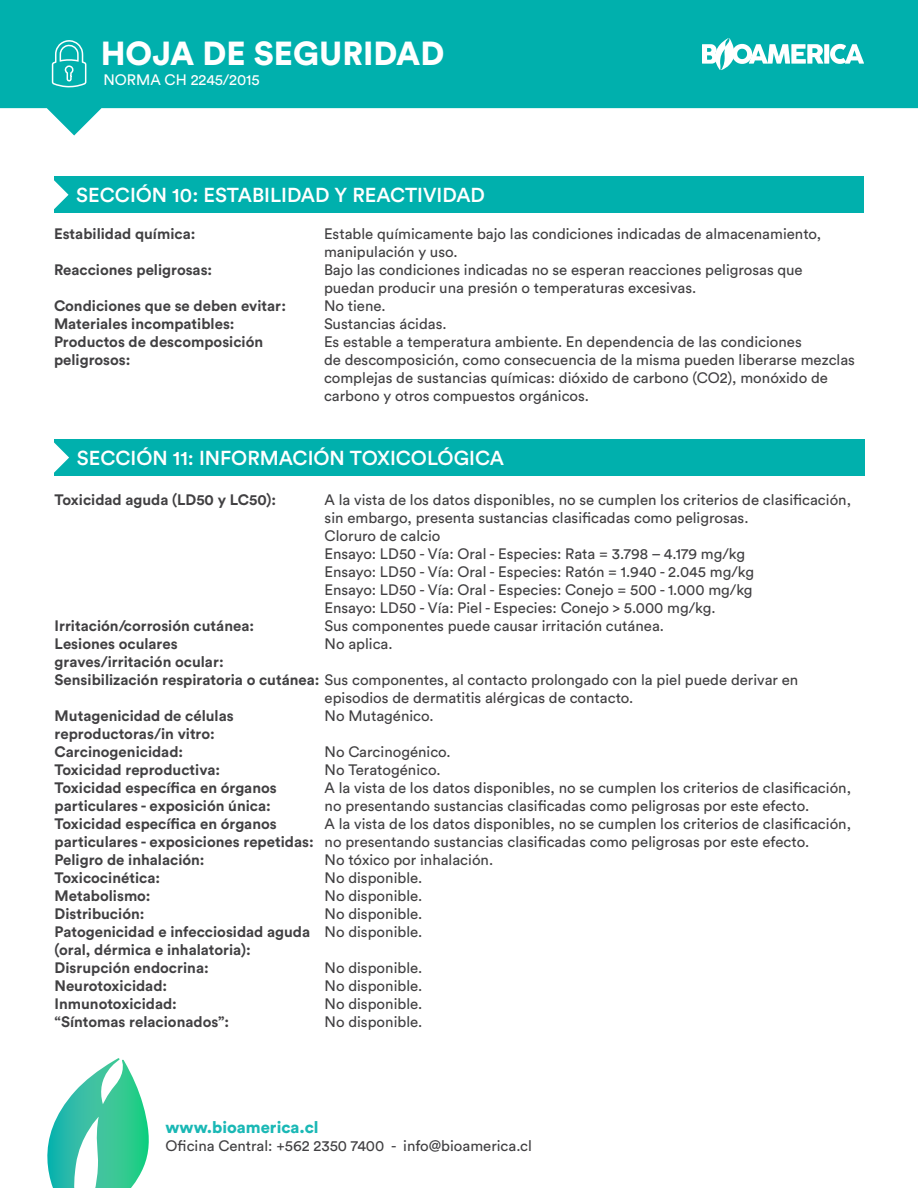
<style>
.page{position:relative;width:918px;height:1188px;background:#fff}
.page>*{position:absolute;margin:0;border:0;box-sizing:border-box;transform-origin:0 0}
.t1{font:900 33px "Circular Std";color:#fff}
.t2{font:500 20.1px "Circular Std";color:#fff}
.t3{font:900 16.5px "Circular Std";color:#1ab8b5}
.t4{font:15px/18px "Circular Std";color:#414042}
.t5{font:700 15px/18px "Circular Std";color:#414042}
.t6{font:15px "Circular Std";color:#fff}
.s1{font-weight:700}
.s2{font-weight:400}
</style>
<div class="page">
<svg style="left:47px;top:1058px;width:102px;height:130px"></svg>
<svg style="left:0;top:0;width:918px;height:136px;fill:#00b0ad"></svg>
<svg style="left:702px;top:38px;width:162px;height:32px"></svg>
<svg style="left:51px;top:39px;width:36px;height:49px;background:#32bfbd"></svg>
<div style="left:54px;top:176px;width:810px;height:37px;background:#00b0ad"></div>
<svg style="left:54px;top:180px;width:15px;height:29px"></svg>
<div style="left:55px;top:439px;width:810px;height:37px;background:#00b0ad"></div>
<svg style="left:54px;top:439px;width:15px;height:37px"></svg>
<h1 class="t1" style="left:101px;top:31px;width:345px">HOJA DE SEGURIDAD</h1>
<p class="t6" style="left:104px;top:70px;width:158px">NORMA CH 2245/2015</p>
<h2 class="t2" style="left:76px;top:183px;width:410px">SECCIÓN 10: ESTABILIDAD Y REACTIVIDAD</h2>
<p class="t5" style="left:54px;top:225px;width:143px">Estabilidad química:</p>
<p class="t4" style="left:324px;top:225px;width:499px">Estable químicamente bajo las condiciones indicadas de almacenamiento, manipulación y uso.</p>
<p class="t5" style="left:54px;top:261px;width:160px">Reacciones peligrosas:</p>
<p class="t4" style="left:324px;top:261px;width:480px">Bajo las condiciones indicadas no se esperan reacciones peligrosas que puedan producir una presión o temperaturas excesivas.</p>
<p class="t5" style="left:54px;top:297px;width:234px">Condiciones que se deben evitar:</p>
<p class="t4" style="left:324px;top:297px;width:63px">No tiene.</p>
<p class="t5" style="left:54px;top:315px;width:182px">Materiales incompatibles:</p>
<p class="t4" style="left:324px;top:315px;width:124px">Sustancias ácidas.</p>
<p class="t5" style="left:54px;top:333px;width:211px">Productos de descomposición</p>
<p class="t4" style="left:324px;top:333px;width:479px">Es estable a temperatura ambiente. En dependencia de las condiciones</p>
<p class="t5" style="left:54px;top:351px;width:78px">peligrosos:</p>
<p class="t4" style="left:324px;top:351px;width:533px">de descomposición, como consecuencia de la misma pueden liberarse mezclas complejas de sustancias químicas: dióxido de carbono (CO2), monóxido de carbono y otros compuestos orgánicos.</p>
<h2 class="t2" style="left:77px;top:445px;width:429px">SECCIÓN 11: INFORMACIÓN TOXICOLÓGICA</h2>
<p class="t5" style="left:55px;top:491px;width:223px">Toxicidad aguda (LD50 y LC50):</p>
<p class="t4" style="left:325px;top:491px;width:528px">A la vista de los datos disponibles, no se cumplen los criterios de clasificación, sin embargo, presenta sustancias clasificadas como peligrosas.<br>Cloruro de calcio<br>Ensayo: LD50 - Vía: Oral - Especies: Rata = 3.798 – 4.179 mg/kg<br>Ensayo: LD50 - Vía: Oral - Especies: Ratón = 1.940 - 2.045 mg/kg<br>Ensayo: LD50 - Vía: Oral - Especies: Conejo = 500 - 1.000 mg/kg<br>Ensayo: LD50 - Vía: Piel - Especies: Conejo &gt; 5.000 mg/kg.</p>
<p class="t5" style="left:55px;top:617px;width:201px">Irritación/corrosión cutánea:</p>
<p class="t4" style="left:325px;top:617px;width:341px">Sus componentes puede causar irritación cutánea.</p>
<p class="t5" style="left:55px;top:635px;width:125px">Lesiones oculares</p>
<p class="t4" style="left:325px;top:635px;width:70px">No aplica.</p>
<p class="t5" style="left:55px;top:653px;width:171px">graves/irritación ocular:</p>
<p class="t4" style="left:55px;top:671px;width:745px"><span class="s1">Sensibilización respiratoria o cutánea:</span> Sus componentes, al contacto prolongado con la piel puede derivar en</p>
<p class="t4" style="left:325px;top:689px;width:310px">episodios de dermatitis alérgicas de contacto.</p>
<p class="t5" style="left:55px;top:707px;width:181px">Mutagenicidad de células</p>
<p class="t4" style="left:325px;top:707px;width:111px">No Mutagénico.</p>
<p class="t5" style="left:55px;top:725px;width:162px">reproductoras/in vitro:<br>Carcinogenicidad:</p>
<p class="t4" style="left:325px;top:743px;width:128px">No Carcinogénico.</p>
<p class="t5" style="left:55px;top:761px;width:167px">Toxicidad reproductiva:</p>
<p class="t4" style="left:325px;top:761px;width:117px">No Teratogénico.</p>
<p class="t5" style="left:55px;top:779px;width:224px">Toxicidad específica en órganos</p>
<p class="t4" style="left:325px;top:779px;width:528px">A la vista de los datos disponibles, no se cumplen los criterios de clasificación,</p>
<p class="t5" style="left:55px;top:797px;width:218px">particulares - exposición única:</p>
<p class="t4" style="left:325px;top:797px;width:486px">no presentando sustancias clasificadas como peligrosas por este efecto.</p>
<p class="t5" style="left:55px;top:815px;width:224px">Toxicidad específica en órganos</p>
<p class="t4" style="left:55px;top:815px;width:798px;text-indent:270px">A la vista de los datos disponibles, no se cumplen los criterios de clasificación, <span class="s1">particulares - exposiciones repetidas:</span> no presentando sustancias clasificadas como peligrosas por este efecto.<br><span class="s1">Peligro de inhalación:</span></p>
<p class="t4" style="left:325px;top:851px;width:170px">No tóxico por inhalación.</p>
<p class="t5" style="left:55px;top:869px;width:107px">Toxicocinética:</p>
<p class="t4" style="left:325px;top:869px;width:99px">No disponible.</p>
<p class="t5" style="left:55px;top:887px;width:98px">Metabolismo:</p>
<p class="t4" style="left:325px;top:887px;width:99px">No disponible.</p>
<p class="t5" style="left:55px;top:905px;width:91px">Distribución:</p>
<p class="t5" style="left:55px;top:905px;width:369px;text-indent:270px"><span class="s2">No disponible.<br></span>Patogenicidad e infecciosidad aguda <span class="s2">No disponible. </span>(oral, dérmica e inhalatoria):<br>Disrupción endocrina:</p>
<p class="t4" style="left:325px;top:959px;width:99px">No disponible.</p>
<p class="t5" style="left:55px;top:977px;width:114px">Neurotoxicidad:</p>
<p class="t4" style="left:325px;top:977px;width:99px">No disponible.</p>
<p class="t5" style="left:55px;top:995px;width:124px">Inmunotoxicidad:</p>
<p class="t4" style="left:325px;top:995px;width:99px">No disponible.</p>
<p class="t5" style="left:55px;top:1013px;width:176px">“Síntomas relacionados”:</p>
<p class="t4" style="left:325px;top:1013px;width:99px">No disponible.</p>
<p class="t3" style="left:166px;top:1117px;width:155px">www.bioamerica.cl</p>
<p class="t4" style="left:166px;top:1137px;width:368px">Oficina Central: +562 2350 7400 - info@bioamerica.cl</p>
</div>
